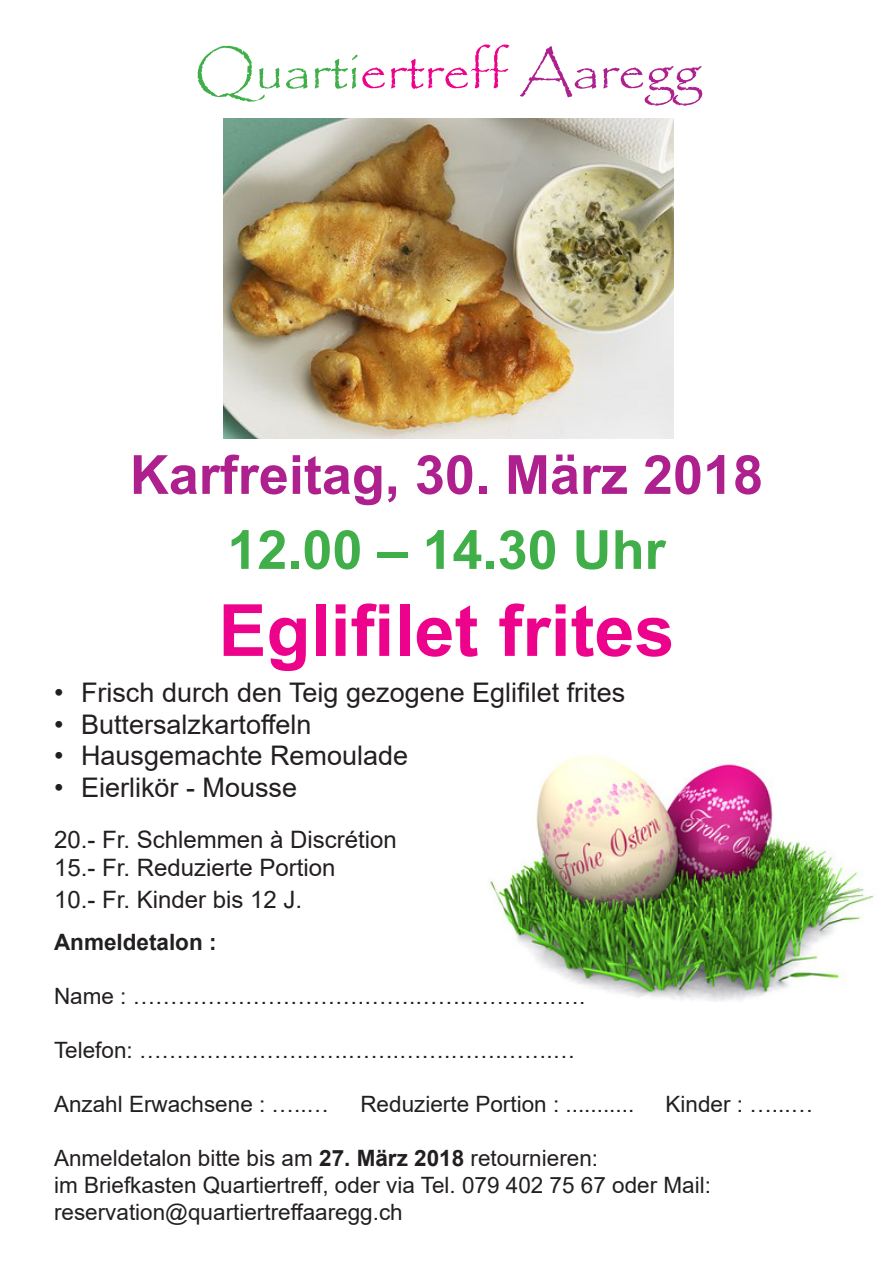
<style>
.page{position:relative;width:893px;height:1263px;background:#fff}
.page>*{position:absolute;margin:0;border:0;box-sizing:border-box;transform-origin:0 0}
.t1{font:700 72px "Arial";color:#ed028c}
.t2{font:700 54px "Arial";color:#ad208e}
.t3{font:54px "Papyrus";color:#ed028c}
.t4{font:700 54px "Arial";color:#40ae49}
.t5{font:27px "Arial";color:#231f20}
.t6{font:24px/28.5px "Arial";color:#231f20}
.t7{font:22.5px/27px "Arial";color:#231f20}
.t8{font:700 22.5px "Arial";color:#231f20}
.s1{color:#40ae49}
.s2{color:#ad208e}
.s3{font-weight:700}
</style>
<div class="page">
<img style="left:223px;top:118px;width:450px;height:320px">
<img style="left:488px;top:755px;width:386px;height:246px">
<h2 class="t3" style="left:195px;top:38px;width:508px"><span class="s1">Quarti</span>ertreff <span class="s2">Aaregg</span></h2>
<h2 class="t2" style="left:130px;top:437px;width:635px">Karfreitag, 30. März 2018</h2>
<h2 class="t4" style="left:227px;top:512px;width:440px">12.00 – 14.30 Uhr</h2>
<h1 class="t1" style="left:218px;top:580px;width:458px">Eglifilet frites</h1>
<p class="t5" style="left:54px;top:674px;width:573px">• Frisch durch den Teig gezogene Eglifilet frites</p>
<p class="t5" style="left:54px;top:706px;width:259px">• Buttersalzkartoffeln</p>
<p class="t5" style="left:54px;top:737px;width:356px">• Hausgemachte Remoulade</p>
<p class="t5" style="left:54px;top:769px;width:245px">• Eierlikör - Mousse</p>
<p class="t6" style="left:54px;top:825px;width:344px">20.- Fr. Schlemmen à Discrétion<br>15.- Fr. Reduzierte Portion</p>
<p class="t6" style="left:54px;top:885px;width:250px">10.- Fr. Kinder bis 12 J.</p>
<p class="t8" style="left:54px;top:926px;width:164px">Anmeldetalon :</p>
<p class="t7" style="left:54px;top:982px;width:533px">Name : ………………………….…….…….…………….</p>
<p class="t7" style="left:54px;top:1036px;width:523px">Telefon: ……………………….…….…….…….…….…</p>
<p class="t7" style="left:54px;top:1090px;width:277px">Anzahl Erwachsene : …..…</p>
<p class="t7" style="left:360px;top:1090px;width:275px">Reduzierte Portion : ...........</p>
<p class="t7" style="left:666px;top:1090px;width:149px">Kinder : …...…</p>
<p class="t7" style="left:54px;top:1144px;width:658px">Anmeldetalon bitte bis am <span class="s3">27. März 2018</span> retournieren:<br>im Briefkasten Quartiertreff, oder via Tel. 079 402 75 67 oder Mail: reservation@quartiertreffaaregg.ch</p>
</div>
